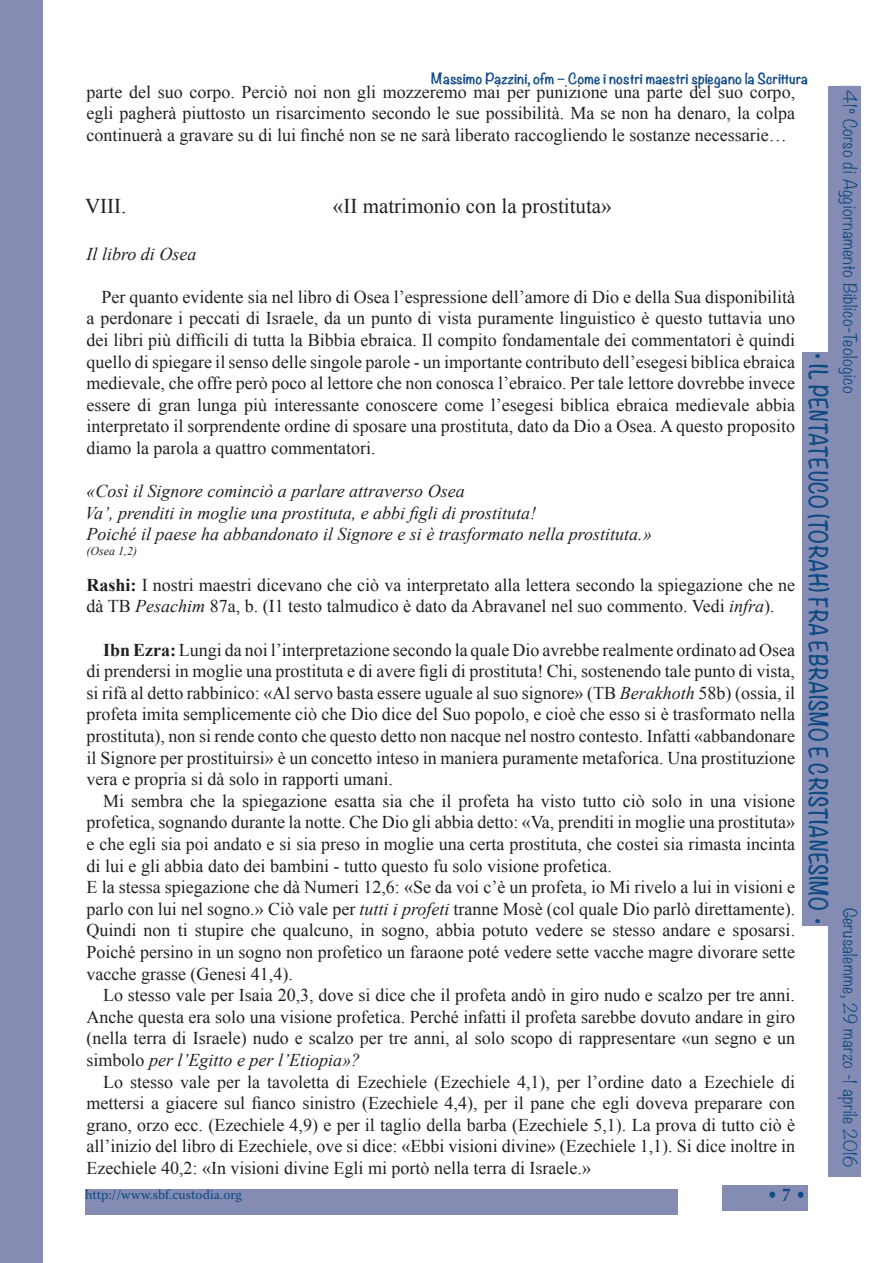
<style>
.page{position:relative;width:893px;height:1263px;background:#fff}
.page>*{position:absolute;margin:0;border:0;box-sizing:border-box;transform-origin:0 0}
.t1{font:700 22.5px "Noteworthy";letter-spacing:.025em;color:#0f4a84;scale:.8 1}
.t2{font:21px "Times New Roman";color:#231f20}
.t3{font:700 18.15px "Optima";color:#0f4a84;scale:.91 1}
.t4{font:18px/21.6px "Times New Roman";color:#231f20;text-align:justify}
.t5{font:italic 18px "Times New Roman";color:#231f20}
.t6{font:300 16.5px "Noteworthy";letter-spacing:.025em;color:#0f4a84}
.t7{font:700 13.5px "Noteworthy";color:#0f4a84}
.t8{font:13.5px "Warnock Pro";color:#0f4a84}
.t9{font:italic 12px "Times New Roman";color:#231f20}
.s1{font-weight:700}
.s2{font-style:italic}
</style>
<div class="page">
<div style="left:0;top:0;width:43px;height:1263px;background:#848cb3"></div>
<div style="left:85px;top:1189px;width:592px;height:26px;background:#848cb3"></div>
<div style="left:723px;top:1185px;width:85px;height:26px;background:#848cb3"></div>
<div style="left:829px;top:86px;width:32px;height:1090px;background:#848cb3"></div>
<div style="left:801px;top:352px;width:36px;height:573px;background:#848cb3"></div>
<p class="t7" style="left:431px;top:67px;width:378px">Massimo Pazzini, ofm – Come i nostri maestri spiegano la Scrittura</p>
<p class="t4" style="left:87px;top:80px;width:710px">parte del suo corpo. Perciò noi non gli mozzeremo mai per punizione una parte del suo corpo, egli pagherà piuttosto un risarcimento secondo le sue possibilità. Ma se non ha denaro, la colpa continuerà a gravare su di lui finché non se ne sarà liberato raccogliendo le sostanze necessarie…</p>
<p class="t6" style="left:864px;top:90px;width:305px;rotate:90deg">41º Corso di Aggiornamento Biblico-Teologico</p>
<p class="t2" style="left:85px;top:192px;width:43px">VIII.</p>
<p class="t2" style="left:333px;top:192px;width:280px">«II matrimonio con la prostituta»</p>
<p class="t5" style="left:87px;top:241px;width:111px">Il libro di Osea</p>
<p class="t4" style="left:87px;top:286px;width:710px;text-indent:15px">Per quanto evidente sia nel libro di Osea l’espressione dell’amore di Dio e della Sua disponibilità a perdonare i peccati di Israele, da un punto di vista puramente linguistico è questo tuttavia uno dei libri più difficili di tutta la Bibbia ebraica. Il compito fondamentale dei commentatori è quindi quello di spiegare il senso delle singole parole ‑ un importante contributo dell’esegesi biblica ebraica medievale, che offre però poco al lettore che non conosca l’ebraico. Per tale lettore dovrebbe invece essere di gran lunga più interessante conoscere come l’esegesi biblica ebraica medievale abbia interpretato il sorprendente ordine di sposare una prostituta, dato da Dio a Osea. A questo proposito diamo la parola a quattro commentatori.</p>
<p class="t5" style="left:87px;top:479px;width:380px">«Così il Signore cominciò a parlare attraverso Osea</p>
<p class="t5" style="left:85px;top:500px;width:453px">Va’, prenditi in moglie una prostituta, e abbi figli di prostituta!</p>
<p class="t5" style="left:87px;top:522px;width:567px">Poiché il paese ha abbandonato il Signore e si è trasformato nella prostituta.»</p>
<p class="t9" style="left:87px;top:542px;width:52px">(Osea 1,2)</p>
<p class="t4" style="left:87px;top:574px;width:710px"><span class="s1">Rashi:</span> I nostri maestri dicevano che ciò va interpretato alla lettera secondo la spiegazione che ne dà TB <span class="s2">Pesachim</span> 87a, b. (I1 testo talmudico è dato da Abravanel nel suo commento. Vedi <span class="s2">infra</span>).</p>
<p class="t4" style="left:87px;top:638px;width:710px;text-indent:16px"><span class="s1">Ibn Ezra:</span> Lungi da noi l’interpretazione secondo la quale Dio avrebbe realmente ordinato ad Osea di prendersi in moglie una prostituta e di avere figli di prostituta! Chi, sostenendo tale punto di vista, si rifà al detto rabbinico: «Al servo basta essere uguale al suo signore» (TB <span class="s2">Berakhoth</span> 58b) (ossia, il profeta imita semplicemente ciò che Dio dice del Suo popolo, e cioè che esso si è trasformato nella prostituta), non si rende conto che questo detto non nacque nel nostro contesto. Infatti «abbandonare il Signore per prostituirsi» è un concetto inteso in maniera puramente metaforica. Una prostituzione vera e propria si dà solo in rapporti umani.</p>
<p class="t4" style="left:87px;top:790px;width:710px;text-indent:16px">Mi sembra che la spiegazione esatta sia che il profeta ha visto tutto ciò solo in una visione profetica, sognando durante la notte. Che Dio gli abbia detto: «Va, prenditi in moglie una prostituta» e che egli sia poi andato e si sia preso in moglie una certa prostituta, che costei sia rimasta incinta di lui e gli abbia dato dei bambini ‑ tutto questo fu solo visione profetica.</p>
<p class="t4" style="left:87px;top:876px;width:710px">E la stessa spiegazione che dà Numeri 12,6: «Se da voi c’è un profeta, io Mi rivelo a lui in visioni e parlo con lui nel sogno.» Ciò vale per <span class="s2">tutti i profeti</span> tranne Mosè (col quale Dio parlò direttamente).<br>Quindi non ti stupire che qualcuno, in sogno, abbia potuto vedere se stesso andare e sposarsi.<br>Poiché persino in un sogno non profetico un faraone poté vedere sette vacche magre divorare sette vacche grasse (Genesi 41,4).</p>
<p class="t4" style="left:87px;top:984px;width:710px;text-indent:16px">Lo stesso vale per Isaia 20,3, dove si dice che il profeta andò in giro nudo e scalzo per tre anni.<br>Anche questa era solo una visione profetica. Perché infatti il profeta sarebbe dovuto andare in giro (nella terra di Israele) nudo e scalzo per tre anni, al solo scopo di rappresentare «un segno e un simbolo <span class="s2">per l’Egitto e per l’Etiopia»?</span></p>
<p class="t4" style="left:87px;top:1070px;width:710px;text-indent:16px">Lo stesso vale per la tavoletta di Ezechiele (Ezechiele 4,1), per l’ordine dato a Ezechiele di mettersi a giacere sul fianco sinistro (Ezechiele 4,4), per il pane che egli doveva preparare con grano, orzo ecc. (Ezechiele 4,9) e per il taglio della barba (Ezechiele 5,1). La prova di tutto ciò è all’inizio del libro di Ezechiele, ove si dice: «Ebbi visioni divine» (Ezechiele 1,1). Si dice inoltre in Ezechiele 40,2: «In visioni divine Egli mi portò nella terra di Israele.»</p>
<p class="t1" style="left:838px;top:353px;width:715px;rotate:90deg">• IL PENTATEUCO (TORAH) FRA EBRAISMO E CRISTIANESIMO •</p>
<p class="t6" style="left:864px;top:908px;width:261px;rotate:90deg">Gerusalemme, 29 marzo -1 aprile 2016</p>
<p class="t8" style="left:85px;top:1186px;width:158px">http://www.sbf.custodia.org</p>
<p class="t3" style="left:767px;top:1184px;width:44px">• 7 •</p>
</div>
